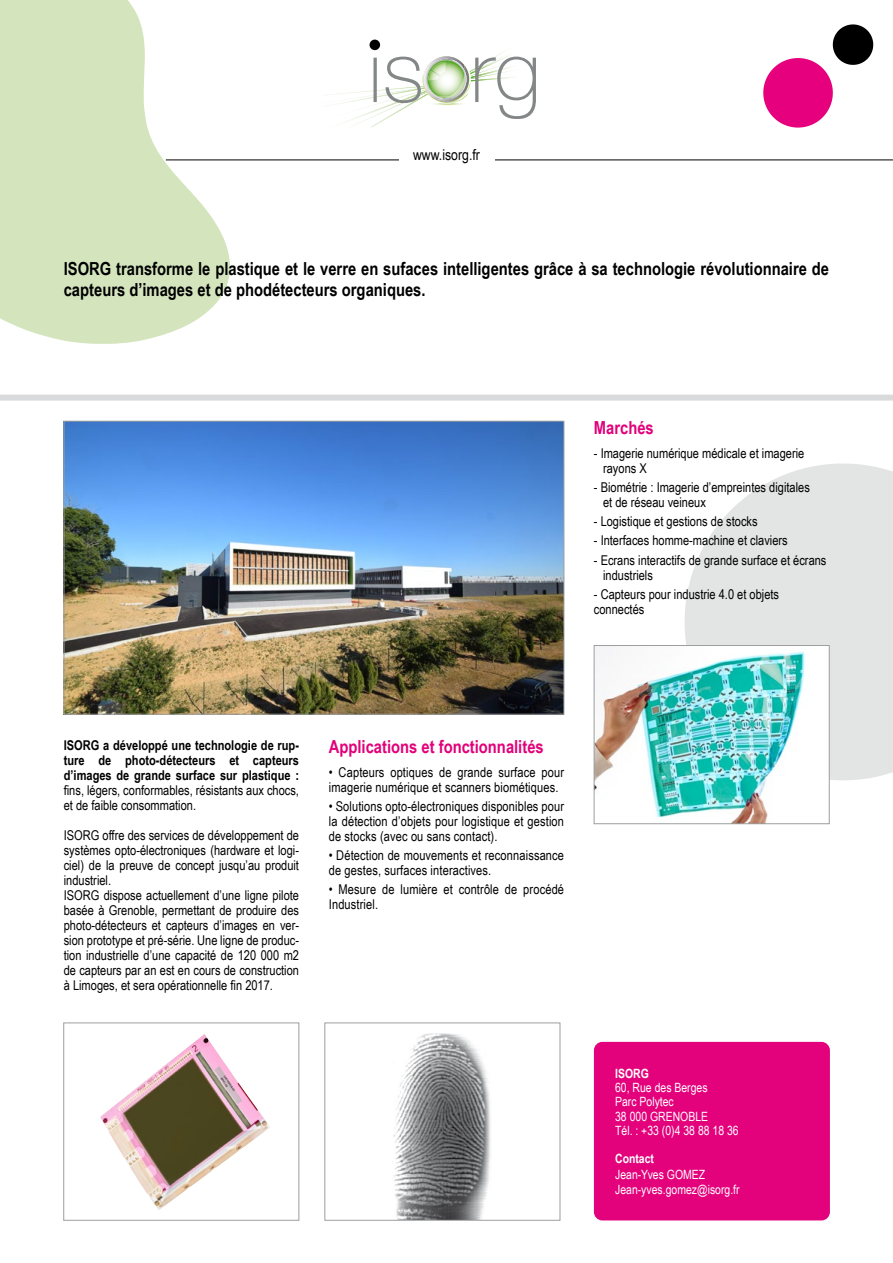
<style>
.page{position:relative;width:893px;height:1263px;background:#fff}
.page>*{position:absolute;margin:0;border:0;box-sizing:border-box;transform-origin:0 0}
.t1{font:700 18px/21px "Arial Narrow";color:#000}
.t2{font:700 18px "Arial Narrow";color:#e2007a}
.t3{font:15px "Arial Narrow";color:#000}
.t4{font:13.5px/15px "Arial Narrow";color:#000}
.t5{font:700 13.5px/15px "Arial Narrow";color:#000;text-align:justify}
.t6{font:12.75px/14.2px "Arial Narrow";color:#fff}
.t7{font:700 12.75px "Arial Narrow";color:#fff}
</style>
<div class="page">
<svg style="left:763px;top:24px;width:110px;height:104px"></svg>
<svg style="left:685px;top:463px;width:208px;height:317px;background:#e6e7e7"></svg>
<hr style="left:166px;top:160px;width:727px;height:1px;background:#000">
<div style="left:0;top:395px;width:893px;height:6px;background:#d9dadb"></div>
<svg style="left:0;top:0;width:230px;height:344px;fill:#d4e5be"></svg>
<svg style="left:328px;top:39px;width:208px;height:89px"></svg>
<div style="left:370px;top:40px;width:10px;height:10px;background:#000;border-radius:50%"></div>
<div style="left:399px;top:149px;width:95px;height:18px;background:#fff"></div>
<img style="left:596px;top:647px;width:231px;height:175px">
<div style="left:594px;top:645px;width:235px;height:179px;border:1px solid #9c9e9f"></div>
<img style="left:100px;top:1034px;width:170px;height:176px">
<div style="left:64px;top:1023px;width:235px;height:197px;border:1px solid #9c9e9f"></div>
<img style="left:66px;top:423px;width:496px;height:289px">
<div style="left:64px;top:421px;width:500px;height:293px;border:1px solid #9c9e9f"></div>
<img style="left:393px;top:1033px;width:98px;height:185px">
<div style="left:325px;top:1023px;width:235px;height:197px;border:1px solid #9c9e9f"></div>
<div style="left:594px;top:1042px;width:236px;height:178px;background:#e3027c;border-radius:9px"></div>
<p class="t3" style="left:413px;top:143px;width:68px">www.isorg.fr</p>
<h1 class="t1" style="left:64px;top:257px;width:767px">ISORG transforme le plastique et le verre en sufaces intelligentes grâce à sa technologie révolutionnaire de capteurs d’images et de phodétecteurs organiques.</h1>
<h1 class="t2" style="left:594px;top:414px;width:61px">Marchés</h1>
<p class="t4" style="left:603px;top:445px;width:203px;text-indent:-9px">- Imagerie numérique médicale et imagerie rayons X</p>
<p class="t4" style="left:603px;top:479px;width:208px;text-indent:-9px">- Biométrie : Imagerie d’empreintes digitales et de réseau veineux</p>
<p class="t4" style="left:594px;top:513px;width:165px">- Logistique et gestions de stocks</p>
<p class="t4" style="left:594px;top:533px;width:195px">- Interfaces homme-machine et claviers</p>
<p class="t4" style="left:603px;top:552px;width:225px;text-indent:-9px">- Ecrans interactifs de grande surface et écrans industriels</p>
<p class="t4" style="left:594px;top:586px;width:187px">- Capteurs pour industrie 4.0 et objets connectés</p>
<p class="t5" style="left:64px;top:737px;width:237px">ISORG a développé une technologie de rup&shy;ture de photo-détecteurs et capteurs d’images de grande surface sur plastique :</p>
<p class="t4" style="left:64px;top:782px;width:237px">fins, légers, conformables, résistants aux chocs, et de faible consommation.</p>
<p class="t4" style="left:64px;top:827px;width:237px">ISORG offre des services de développement de systèmes opto-électroniques (hardware et logi&shy;ciel) de la preuve de concept jusqu’au produit industriel.<br>ISORG dispose actuellement d’une ligne pilote basée à Grenoble, permettant de produire des photo-détecteurs et capteurs d’images en ver&shy;sion prototype et pré-série. Une ligne de produc&shy;tion industrielle d’une capacité de 120 000 m2 de capteurs par an est en cours de construction à Limoges, et sera opérationnelle fin 2017.</p>
<h1 class="t2" style="left:329px;top:733px;width:216px">Applications et fonctionnalités</h1>
<p class="t4" style="left:329px;top:764px;width:237px">• Capteurs optiques de grande surface pour imagerie numérique et scanners biométiques.</p>
<p class="t4" style="left:329px;top:798px;width:237px;text-align:justify">• Solutions opto-électroniques disponibles pour la détection d’objets pour logistique et gestion de stocks (avec ou sans contact).</p>
<p class="t4" style="left:329px;top:847px;width:237px">• Détection de mouvements et reconnaissance de gestes, surfaces interactives.</p>
<p class="t4" style="left:329px;top:881px;width:237px">• Mesure de lumière et contrôle de procédé<br>Industriel.</p>
<p class="t7" style="left:615px;top:1064px;width:35px">ISORG</p>
<p class="t6" style="left:615px;top:1080px;width:125px">60, Rue des Berges<br>Parc Polytec<br>38 000 GRENOBLE<br>Tél. : +33 (0)4 38 88 18 36</p>
<p class="t7" style="left:615px;top:1149px;width:40px">Contact</p>
<p class="t6" style="left:615px;top:1166px;width:126px;line-height:15.3px">Jean-Yves GOMEZ<br>Jean-yves.gomez@isorg.fr</p>
</div>
